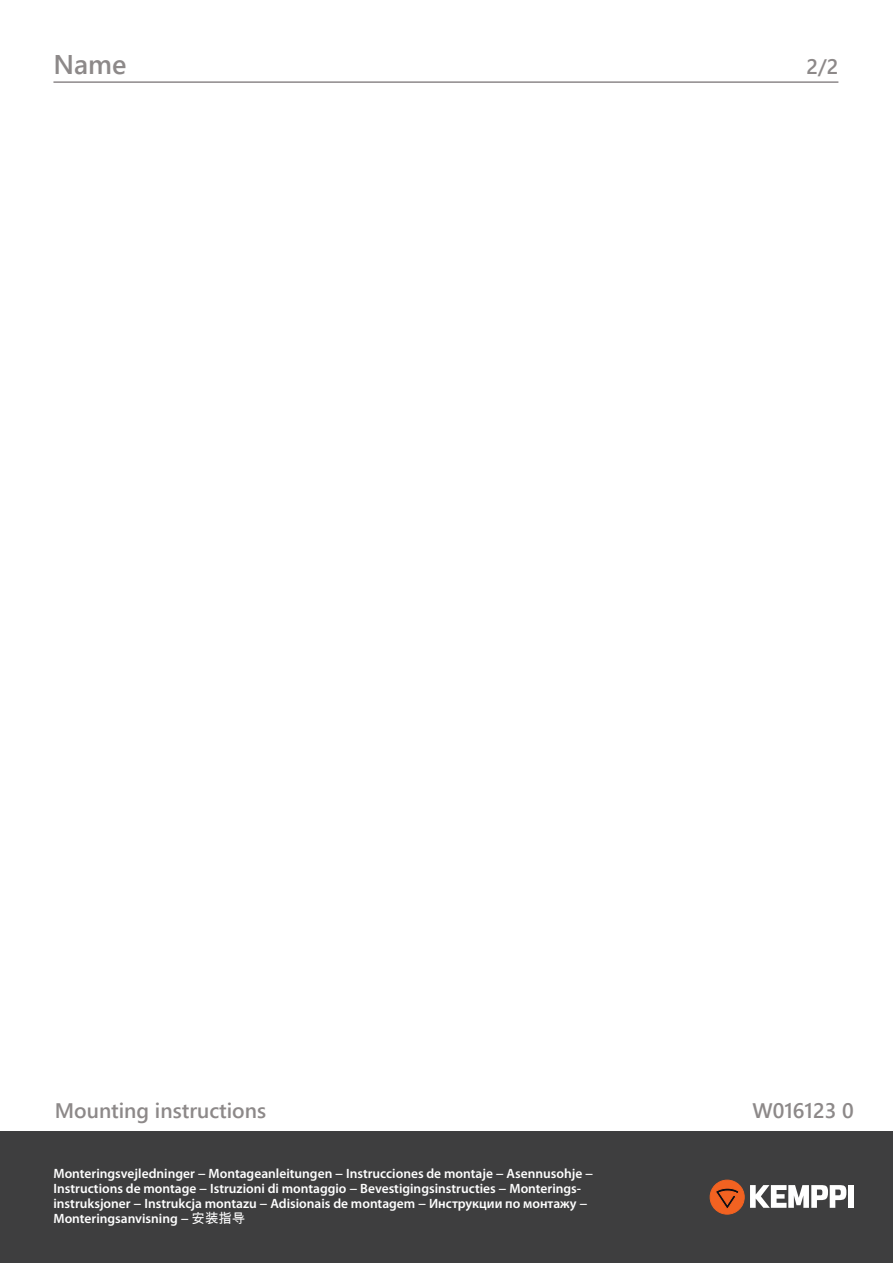
<style>
.page{position:relative;width:893px;height:1263px;background:#fff}
.page>*{position:absolute;margin:0;border:0;box-sizing:border-box;transform-origin:0 0}
.t1{font:600 27px "Segoe UI";color:#8d8989}
.t2{font:600 21px "Segoe UI";color:#8d8989}
.t3{font:600 13.5px/15px "Myriad Pro";color:#fff}
.s1{font-family:"Arial Unicode MS";font-weight:400}
</style>
<div class="page">
<div style="left:0;top:1131px;width:893px;height:132px;background:#3e3e3f"></div>
<hr style="left:53px;top:81px;width:785px;height:2px;background:#8d888a">
<div style="left:848px;top:1185px;width:6px;height:23px;background:#fff"></div>
<svg style="left:750px;top:1185px;width:96px;height:23px"></svg>
<svg style="left:710px;top:1180px;width:34px;height:34px"></svg>
<p class="t1" style="left:53px;top:39px;width:75px">Name</p>
<p class="t2" style="left:806px;top:47px;width:34px">2/2</p>
<p class="t2" style="left:55px;top:1091px;width:213px">Mounting instructions</p>
<p class="t2" style="left:752px;top:1091px;width:103px">W016123 0</p>
<p class="t3" style="left:53px;top:1166px;width:541px">Monteringsvejledninger − Montageanleitungen − Instrucciones de montaje − Asennusohje − Instructions de montage − Istruzioni di montaggio − Bevestigingsinstructies − Monterings&shy;instruksjoner − Instrukcja montazu − Adisionais de montagem − Инструкции по монтажу − Monteringsanvisning − <span class="s1">安装指导</span></p>
</div>
